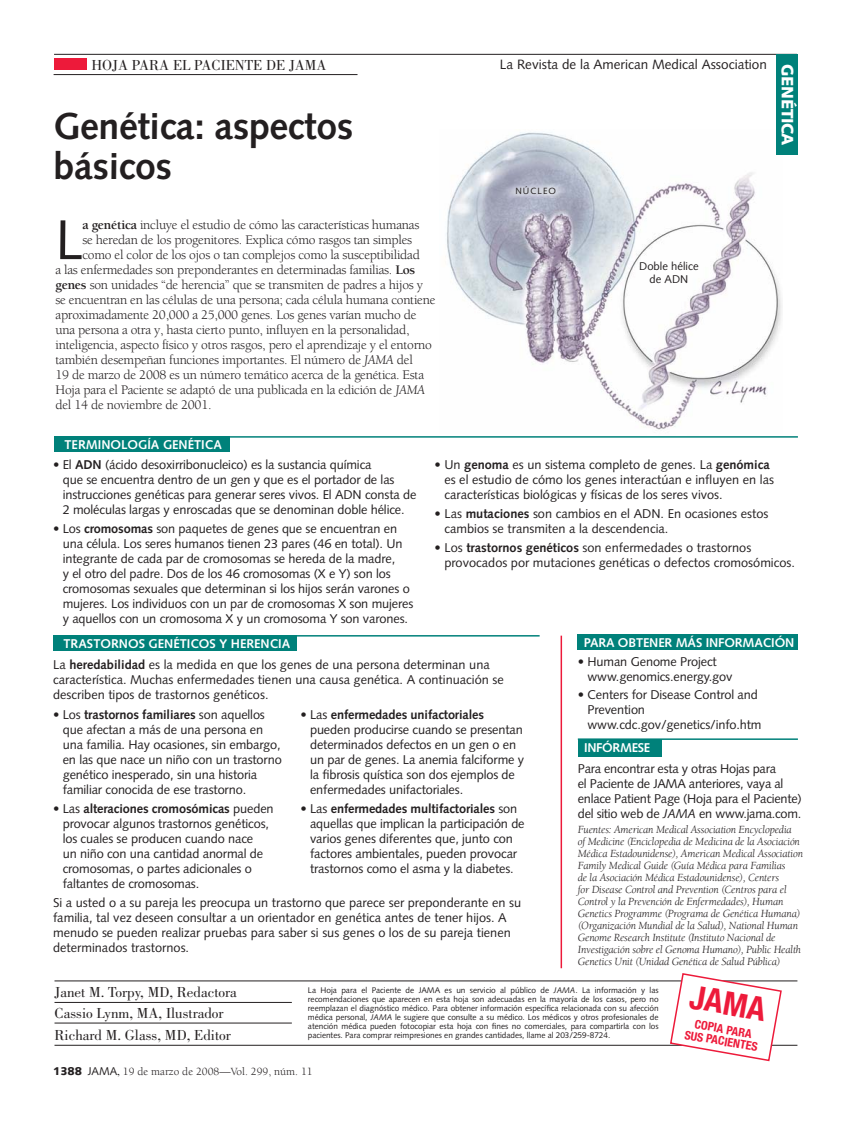
<style>
.page{position:relative;width:851px;height:1134px;background:#fff}
.page>*{position:absolute;margin:0;border:0;box-sizing:border-box;transform-origin:0 0}
.t1{font:55.95px "Syntax";color:#231f20}
.t2{font:700 37.5px/40.5px "Syntax";letter-spacing:-.01em;color:#231f20}
.t3{font:700 condensed 33px "Helvetica Neue";color:#ed1a3a}
.t4{font:900 16.5px "Syntax";letter-spacing:-.025em;color:#fff}
.t5{font:15px/21.5px "Bodoni";color:#231f20}
.t6{font:13.5px "Berkeley";letter-spacing:-.02em;color:#231f20}
.t7{font:13.5px "Syntax";color:#231f20}
.t8{font:12.75px/15px "Syntax";letter-spacing:-.01em;color:#231f20}
.t9{font:700 12.75px "Syntax";letter-spacing:-.01em;color:#fff}
.t10{font:700 condensed 12px/12.1px "Helvetica Neue";color:#ed1a3a;text-align:center}
.t11{font:italic 11.25px/12px "Berkeley";letter-spacing:-.015em;color:#231f20}
.t12{font:11.25px "Berkeley";color:#231f20}
.t13{font:11.25px/13px "Syntax";color:#231f20;text-align:center}
.t14{font:9px "Syntax";letter-spacing:.115em;color:#231f20}
.t15{font:8.25px/9px "Syntax";letter-spacing:-.005em;color:#231f20;text-align:justify}
.s1{font-weight:700}
.s2{font-style:italic}
.s3{font-weight:700;color:#fff}
.s4{font-family:"Syntax";font-weight:900}
.s5{font-family:"Syntax"}
.s6{font-family:"Bodoni"}
</style>
<div class="page">
<img style="left:446px;top:132px;width:336px;height:298px">
<hr style="left:54px;top:54px;width:743px;height:1px;background:#231f20">
<hr style="left:54px;top:74px;width:303px;height:1px;background:#231f20">
<div style="left:54px;top:59px;width:32px;height:11px;background:#ed1a3a"></div>
<div style="left:776px;top:54px;width:21px;height:100px;background:#00817a"></div>
<hr style="left:54px;top:981px;width:743px;height:1px;background:#231f20">
<hr style="left:54px;top:1045px;width:743px;height:1px;background:#231f20">
<hr style="left:54px;top:1023px;width:238px;height:1px;background:#231f20">
<hr style="left:54px;top:1002px;width:238px;height:1px;background:#231f20">
<svg style="left:669px;top:973px;width:113px;height:89px"></svg>
<div style="left:54px;top:436px;width:176px;height:16px;background:#00817a"></div>
<hr style="left:54px;top:436px;width:743px;height:2px;background:#00817a">
<div style="left:53px;top:635px;width:243px;height:16px;background:#00817a"></div>
<hr style="left:53px;top:635px;width:486px;height:2px;background:#00817a">
<hr style="left:560px;top:636px;width:2px;height:332px;background:#ed1a3a">
<div style="left:578px;top:635px;width:219px;height:15px;background:#00817a"></div>
<div style="left:578px;top:739px;width:83px;height:18px;background:#00817a"></div>
<hr style="left:578px;top:738px;width:219px;height:2px;background:#00817a">
<p class="t5" style="left:91px;top:56px;width:237px">HOJA PARA EL PACIENTE DE JAMA</p>
<p class="t7" style="left:500px;top:59px;width:269px">La Revista de la American Medical Association</p>
<h2 class="t2" style="left:54px;top:109px;width:301px">Genética: aspectos básicos</h2>
<h1 class="t1" style="left:56px;top:217px;width:29px">L</h1>
<p class="t6" style="left:82px;top:220px;width:338px"><span class="s1">a genética</span> incluye el estudio de cómo las características humanas</p>
<p class="t6" style="left:82px;top:235px;width:331px">se heredan de los progenitores. Explica cómo rasgos tan simples</p>
<p class="t6" style="left:82px;top:250px;width:339px">como el color de los ojos o tan complejos como la susceptibilidad</p>
<p class="t6" style="left:55px;top:265px;width:361px">a las enfermedades son preponderantes en determinadas familias. <span class="s1">Los</span></p>
<p class="t6" style="left:55px;top:280px;width:369px"><span class="s1">genes</span> son unidades “de herencia” que se transmiten de padres a hijos y</p>
<p class="t6" style="left:55px;top:295px;width:381px">se encuentran en las células de una persona; cada célula humana contiene</p>
<p class="t6" style="left:55px;top:310px;width:362px">aproximadamente 20,000 a 25,000 genes. Los genes varían mucho de</p>
<p class="t6" style="left:55px;top:325px;width:355px">una persona a otra y, hasta cierto punto, influyen en la personalidad,</p>
<p class="t6" style="left:55px;top:340px;width:378px">inteligencia, aspecto físico y otros rasgos, pero el aprendizaje y el entorno</p>
<p class="t6" style="left:55px;top:355px;width:359px">también desempeñan funciones importantes. El número de <span class="s2">JAMA</span> del</p>
<p class="t6" style="left:55px;top:370px;width:370px">19 de marzo de 2008 es un número temático acerca de la genética. Esta</p>
<p class="t6" style="left:55px;top:385px;width:371px">Hoja para el Paciente se adaptó de una publicada en la edición de <span class="s2">JAMA</span></p>
<p class="t6" style="left:55px;top:400px;width:157px">del 14 de noviembre de 2001.</p>
<p class="t9" style="left:64px;top:439px;width:159px">TERMINOLOGÍA GENÉTICA</p>
<p class="t14" style="left:515px;top:187px;width:42px">NÚCLEO</p>
<p class="t13" style="left:639px;top:260px;width:61px">Doble hélice de ADN</p>
<p class="t4" style="left:794px;top:64px;width:83px;rotate:90deg">GENÉTICA</p>
<p class="t8" style="left:63px;top:458px;width:355px;text-indent:-10px">• El <span class="s1">ADN</span> (ácido desoxirribonucleico) es la sustancia química<br>que se encuentra dentro de un gen y que es el portador de las instrucciones genéticas para generar seres vivos. El ADN consta de 2 moléculas largas y enroscadas que se denominan doble hélice.</p>
<p class="t8" style="left:63px;top:522px;width:352px;text-indent:-10px">• Los <span class="s1">cromosomas</span> son paquetes de genes que se encuentran en una célula. Los seres humanos tienen 23 pares (46 en total). Un integrante de cada par de cromosomas se hereda de la madre,<br>y el otro del padre. Dos de los 46 cromosomas (X e Y) son los cromosomas sexuales que determinan si los hijos serán varones o mujeres. Los individuos con un par de cromosomas X son mujeres y aquellos con un cromosoma X y un cromosoma Y son varones.</p>
<p class="t8" style="left:444px;top:458px;width:331px;text-indent:-10px">• Un <span class="s1">genoma</span> es un sistema completo de genes. La <span class="s1">genómica </span>es el estudio de cómo los genes interactúan e influyen en las características biológicas y físicas de los seres vivos.</p>
<p class="t8" style="left:444px;top:507px;width:325px;text-indent:-10px">• Las <span class="s1">mutaciones</span> son cambios en el ADN. En ocasiones estos cambios se transmiten a la descendencia.</p>
<p class="t8" style="left:444px;top:542px;width:352px;text-indent:-10px">• Los <span class="s1">trastornos genéticos</span> son enfermedades o trastornos provocados por mutaciones genéticas o defectos cromosómicos.</p>
<p class="t8" style="left:53px;top:634px;width:438px;line-height:21px;text-indent:10px"><span class="s3">TRASTORNOS GENÉTICOS Y HERENCIA<br></span>La <span class="s1">heredabilidad</span> es la medida en que los genes de una persona determinan una</p>
<p class="t8" style="left:53px;top:673px;width:452px">característica. Muchas enfermedades tienen una causa genética. A continuación se describen tipos de trastornos genéticos.</p>
<p class="t8" style="left:63px;top:708px;width:220px;text-indent:-10px">• Los <span class="s1">trastornos familiares</span> son aquellos que afectan a más de una persona en una familia. Hay ocasiones, sin embargo, en las que nace un niño con un trastorno genético inesperado, sin una historia familiar conocida de ese trastorno.</p>
<p class="t8" style="left:63px;top:802px;width:212px;text-indent:-10px">• Las <span class="s1">alteraciones cromosómicas</span> pueden provocar algunos trastornos genéticos, los cuales se producen cuando nace<br>un niño con una cantidad anormal de cromosomas, o partes adicionales o faltantes de cromosomas.</p>
<p class="t8" style="left:310px;top:708px;width:216px;text-indent:-10px">• Las <span class="s1">enfermedades unifactoriales </span>pueden producirse cuando se presentan determinados defectos en un gen o en un par de genes. La anemia falciforme y la fibrosis quística son dos ejemplos de enfermedades unifactoriales.</p>
<p class="t8" style="left:310px;top:802px;width:216px;text-indent:-10px">• Las <span class="s1">enfermedades multifactoriales</span> son aquellas que implican la participación de varios genes diferentes que, junto con factores ambientales, pueden provocar trastornos como el asma y la diabetes.</p>
<p class="t8" style="left:53px;top:896px;width:469px">Si a usted o a su pareja les preocupa un trastorno que parece ser preponderante en su familia, tal vez deseen consultar a un orientador en genética antes de tener hijos. A menudo se pueden realizar pruebas para saber si sus genes o los de su pareja tienen determinados trastornos.</p>
<p class="t9" style="left:584px;top:638px;width:212px">PARA OBTENER MÁS INFORMACIÓN</p>
<p class="t8" style="left:587px;top:655px;width:147px;text-indent:-10px">• Human Genome Project www.genomics.energy.gov</p>
<p class="t8" style="left:587px;top:688px;width:176px;text-indent:-10px">• Centers for Disease Control and<br>Prevention www.cdc.gov/genetics/info.htm</p>
<p class="t9" style="left:584px;top:743px;width:68px">INFÓRMESE</p>
<p class="t8" style="left:578px;top:762px;width:225px">Para encontrar esta y otras Hojas para<br>el Paciente de JAMA anteriores, vaya al enlace Patient Page (Hoja para el Paciente) del sitio web de <span class="s2">JAMA</span> en www.jama.com.</p>
<p class="t11" style="left:578px;top:824px;width:227px">Fuentes: American Medical Association Encyclopedia<br>of Medicine (Enciclopedia de Medicina de la Asociación Médica Estadounidense), American Medical Association Family Medical Guide (Guía Médica para Familias<br>de la Asociación Médica Estadounidense), Centers<br>for Disease Control and Prevention (Centros para el Control y la Prevención de Enfermedades), Human Genetics Programme (Programa de Genética Humana) (Organización Mundial de la Salud), National Human Genome Research Institute (Instituto Nacional de Investigación sobre el Genoma Humano), Public Health Genetics Unit (Unidad Genética de Salud Pública)</p>
<p class="t5" style="left:54px;top:982px;width:184px">Janet M. Torpy, MD, Redactora<br>Cassio Lynm, MA, Ilustrador<br>Richard M. Glass, MD, Editor</p>
<p class="t12" style="left:53px;top:1067px;width:261px"><span class="s4">1388</span> <span class="s5">JAMA</span><span class="s6">,</span> 19 de marzo de 2008—Vol. 299, núm. 11</p>
<p class="t15" style="left:308px;top:986px;width:352px">La Hoja para el Paciente de JAMA es un servicio al público de <span class="s2">JAMA</span>. La información y las recomendaciones que aparecen en esta hoja son adecuadas en la mayoría de los casos, pero no reemplazan el diagnóstico médico. Para obtener información específica relacionada con su afección médica personal, <span class="s2">JAMA</span> le sugiere que consulte a su médico. Los médicos y otros profesionales de atención médica pueden fotocopiar esta hoja con fines no comerciales, para compartirla con los pacientes. Para comprar reimpresiones en grandes cantidades, llame al 203/259-8724.</p>
<h3 class="t3" style="left:692px;top:985px;width:78px;rotate:10deg">JAMA</h3>
<p class="t10" style="left:687px;top:1017px;width:76px;rotate:10deg">COPIA PARA<br>SUS PACIENTES</p>
</div>
